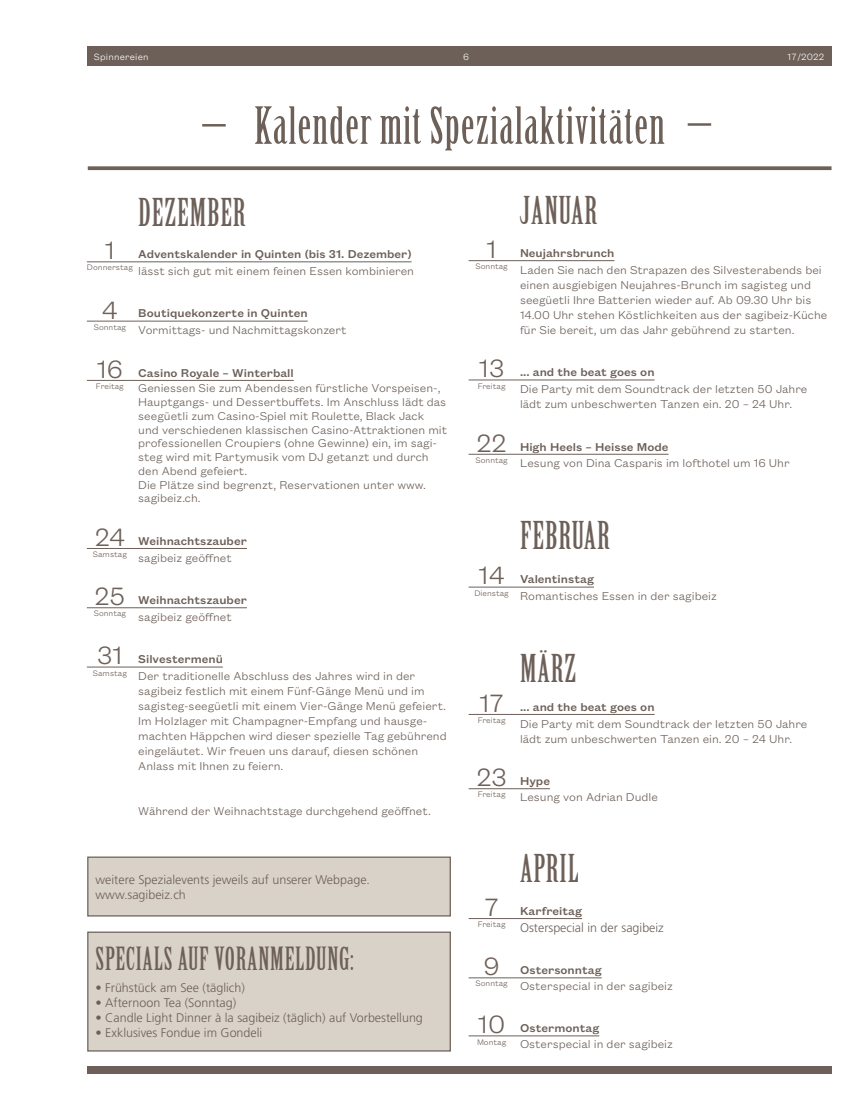
<style>
.page{position:relative;width:867px;height:1120px;background:#fff}
.page>*{position:absolute;margin:0;border:0;box-sizing:border-box;transform-origin:0 0}
.t1{font:50px "Birch Std";letter-spacing:.025em;color:#6d6059}
.t2{font:37.5px "Birch Std";letter-spacing:.025em;color:#6d6059}
.t3{font:31.25px "Birch Std";letter-spacing:.025em;color:#6d6059}
.t4{font:300 27.5px "Founders Grotesk Text";color:#6d6059}
.t5{font:300 12.5px/15px "Founders Grotesk Text";color:#6d6059}
.t6{font:500 12.5px "Founders Grotesk Text";color:#6d6059}
.t7{font:300 12.5px/15px "Frutiger";color:#6d6059}
.t8{font:300 10px "Founders Grotesk Text";letter-spacing:.02em;color:#fff}
.t9{font:300 8.75px "Founders Grotesk Text";color:#6d6059}
</style>
<div class="page">
<div style="left:87px;top:1066px;width:744px;height:7px;background:#6d6059"></div>
<div style="left:87px;top:46px;width:744px;height:20px;background:#6d6059"></div>
<svg style="left:88px;top:166px;width:743px;height:4px;background:#796d67"></svg>
<hr style="left:202px;top:124px;width:24px;height:3px;background:#6d6059">
<hr style="left:687px;top:123px;width:24px;height:3px;background:#6d6059">
<hr style="left:87px;top:262px;width:324px;height:1px;background:#6d6059">
<hr style="left:87px;top:321px;width:220px;height:1px;background:#6d6059">
<hr style="left:87px;top:380px;width:207px;height:1px;background:#6d6059">
<hr style="left:87px;top:548px;width:160px;height:1px;background:#6d6059">
<hr style="left:87px;top:607px;width:160px;height:1px;background:#6d6059">
<hr style="left:87px;top:667px;width:136px;height:1px;background:#6d6059">
<hr style="left:468px;top:260px;width:146px;height:1px;background:#6d6059">
<hr style="left:468px;top:380px;width:186px;height:1px;background:#6d6059">
<hr style="left:468px;top:454px;width:200px;height:1px;background:#6d6059">
<hr style="left:468px;top:587px;width:126px;height:1px;background:#6d6059">
<hr style="left:468px;top:714px;width:186px;height:1px;background:#6d6059">
<hr style="left:468px;top:788px;width:82px;height:1px;background:#6d6059">
<hr style="left:468px;top:918px;width:114px;height:1px;background:#6d6059">
<hr style="left:468px;top:977px;width:133px;height:1px;background:#6d6059">
<hr style="left:468px;top:1035px;width:131px;height:1px;background:#6d6059">
<div style="left:88px;top:932px;width:362px;height:119px;background:#d9d2c8"></div>
<div style="left:87px;top:931px;width:364px;height:120px;border:1px solid #6d6059"></div>
<div style="left:88px;top:857px;width:362px;height:59px;background:#d9d2c8"></div>
<div style="left:87px;top:856px;width:364px;height:60px;border:1px solid #6d6059"></div>
<p class="t8" style="left:94px;top:50px;width:56px">Spinnereien</p>
<p class="t8" style="left:463px;top:50px;width:7px">6</p>
<p class="t8" style="left:787px;top:50px;width:38px">17 /2022</p>
<h1 class="t1" style="left:254px;top:97px;width:412px">Kalender mit Spezialaktivitäten</h1>
<h2 class="t2" style="left:138px;top:191px;width:109px">DEZEMBER</h2>
<h2 class="t2" style="left:520px;top:190px;width:79px">JANUAR</h2>
<h3 class="t4" style="left:105px;top:232px;width:12px">1</h3>
<p class="t9" style="left:87px;top:262px;width:47px">Donnerstag</p>
<p class="t6" style="left:138px;top:245px;width:275px">Adventskalender in Quinten (bis 31. Dezember)</p>
<p class="t5" style="left:138px;top:262px;width:277px">lässt sich gut mit einem feinen Essen kombinieren</p>
<h3 class="t4" style="left:102px;top:291px;width:17px">4</h3>
<p class="t9" style="left:94px;top:321px;width:34px">Sonntag</p>
<h3 class="t4" style="left:97px;top:350px;width:28px">16</h3>
<p class="t9" style="left:96px;top:380px;width:29px">Freitag</p>
<h3 class="t4" style="left:95px;top:518px;width:32px">24</h3>
<p class="t9" style="left:93px;top:548px;width:36px">Samstag</p>
<h3 class="t4" style="left:95px;top:578px;width:32px">25</h3>
<p class="t9" style="left:94px;top:608px;width:34px">Sonntag</p>
<h3 class="t4" style="left:97px;top:637px;width:27px">31</h3>
<p class="t9" style="left:93px;top:667px;width:36px">Samstag</p>
<p class="t6" style="left:138px;top:305px;width:171px">Boutiquekonzerte in Quinten</p>
<p class="t5" style="left:138px;top:322px;width:210px">Vormittags- und Nachmittagskonzert</p>
<p class="t6" style="left:138px;top:364px;width:157px">Casino Royale – Winterball</p>
<p class="t5" style="left:138px;top:380px;width:310px;line-height:13.8px">Geniessen Sie zum Abendessen fürstliche Vorspeisen-, Hauptgangs- und Dessertbuffets. Im Anschluss lädt das seegüetli zum Casino-Spiel mit Roulette, Black Jack und verschiedenen klassischen Casino-Attraktionen mit professionellen Croupiers (ohne Gewinne) ein, im sagi&shy;steg wird mit Partymusik vom DJ getanzt und durch den Abend gefeiert.<br>Die Plätze sind begrenzt, Reservationen unter www. sagibeiz.ch.</p>
<p class="t6" style="left:138px;top:532px;width:110px">Weihnachtszauber</p>
<p class="t5" style="left:138px;top:549px;width:95px">sagibeiz geöffnet</p>
<p class="t6" style="left:138px;top:591px;width:110px">Weihnachtszauber</p>
<p class="t5" style="left:138px;top:608px;width:95px">sagibeiz geöffnet</p>
<p class="t6" style="left:138px;top:651px;width:86px">Silvestermenü</p>
<p class="t5" style="left:138px;top:668px;width:310px">Der traditionelle Abschluss des Jahres wird in der sagibeiz festlich mit einem Fünf-Gänge Menü und im sagisteg-seegüetli mit einem Vier-Gänge Menü gefeiert.<br>Im Holzlager mit Champagner-Empfang und hausge&shy;machten Häppchen wird dieser spezielle Tag gebührend eingeläutet. Wir freuen uns darauf, diesen schönen Anlass mit Ihnen zu feiern.</p>
<p class="t5" style="left:138px;top:803px;width:294px">Während der Weihnachtstage durchgehend geöffnet.</p>
<p class="t7" style="left:95px;top:872px;width:276px">weitere Spezialevents jeweils auf unserer Webpage. www.sagibeiz.ch</p>
<h3 class="t3" style="left:95px;top:940px;width:259px">SPECIALS AUF VORANMELDUNG:</h3>
<p class="t7" style="left:95px;top:980px;width:151px">• Frühstück am See (täglich)</p>
<p class="t7" style="left:95px;top:995px;width:142px">• Afternoon Tea (Sonntag)</p>
<p class="t7" style="left:95px;top:1010px;width:329px">• Candle Light Dinner à la sagibeiz (täglich) auf Vorbestellung</p>
<p class="t7" style="left:95px;top:1025px;width:168px">• Exklusives Fondue im Gondeli</p>
<h3 class="t4" style="left:486px;top:231px;width:12px">1</h3>
<p class="t9" style="left:475px;top:261px;width:34px">Sonntag</p>
<h3 class="t4" style="left:479px;top:350px;width:27px">13</h3>
<p class="t9" style="left:477px;top:380px;width:29px">Freitag</p>
<h3 class="t4" style="left:476px;top:424px;width:32px">22</h3>
<p class="t9" style="left:475px;top:454px;width:34px">Sonntag</p>
<p class="t6" style="left:520px;top:244px;width:96px">Neujahrsbrunch</p>
<p class="t5" style="left:520px;top:261px;width:309px">Laden Sie nach den Strapazen des Silvesterabends bei einen ausgiebigen Neujahres-Brunch im sagisteg und seegüetli Ihre Batterien wieder auf. Ab 09.30 Uhr bis 14.00 Uhr stehen Köstlichkeiten aus der sagibeiz-Küche für Sie bereit, um das Jahr gebührend zu starten.</p>
<p class="t6" style="left:520px;top:364px;width:136px">... and the beat goes on</p>
<p class="t5" style="left:520px;top:381px;width:289px">Die Party mit dem Soundtrack der letzten 50 Jahre lädt zum unbeschwerten Tanzen ein. 20 – 24 Uhr.</p>
<p class="t6" style="left:520px;top:438px;width:150px">High Heels – Heisse Mode</p>
<p class="t5" style="left:520px;top:455px;width:271px">Lesung von Dina Casparis im lofthotel um 16 Uhr</p>
<h3 class="t4" style="left:478px;top:557px;width:28px">14</h3>
<p class="t9" style="left:474px;top:587px;width:36px">Dienstag</p>
<h2 class="t2" style="left:520px;top:514px;width:91px">FEBRUAR</h2>
<p class="t6" style="left:520px;top:571px;width:75px">Valentinstag</p>
<p class="t5" style="left:520px;top:588px;width:198px">Romantisches Essen in der sagibeiz</p>
<h3 class="t4" style="left:479px;top:684px;width:26px">17</h3>
<p class="t9" style="left:477px;top:714px;width:29px">Freitag</p>
<h3 class="t4" style="left:476px;top:759px;width:32px">23</h3>
<p class="t9" style="left:477px;top:788px;width:29px">Freitag</p>
<h2 class="t2" style="left:520px;top:647px;width:58px">MÄRZ</h2>
<p class="t6" style="left:520px;top:698px;width:136px">... and the beat goes on</p>
<p class="t5" style="left:520px;top:715px;width:289px">Die Party mit dem Soundtrack der letzten 50 Jahre lädt zum unbeschwerten Tanzen ein. 20 – 24 Uhr.</p>
<p class="t6" style="left:520px;top:772px;width:31px">Hype</p>
<p class="t5" style="left:520px;top:788px;width:139px">Lesung von Adrian Dudle</p>
<h3 class="t4" style="left:484px;top:888px;width:16px">7</h3>
<p class="t9" style="left:477px;top:918px;width:29px">Freitag</p>
<h3 class="t4" style="left:483px;top:948px;width:18px">9</h3>
<p class="t9" style="left:475px;top:978px;width:34px">Sonntag</p>
<h3 class="t4" style="left:478px;top:1006px;width:29px">10</h3>
<p class="t9" style="left:477px;top:1036px;width:31px">Montag</p>
<h2 class="t2" style="left:520px;top:847px;width:60px">APRIL</h2>
<p class="t6" style="left:520px;top:902px;width:64px">Karfreitag</p>
<p class="t7" style="left:520px;top:920px;width:145px">Osterspecial in der sagibeiz</p>
<p class="t6" style="left:520px;top:961px;width:83px">Ostersonntag</p>
<p class="t5" style="left:520px;top:977px;width:154px">Osterspecial in der sagibeiz</p>
<p class="t6" style="left:520px;top:1019px;width:81px">Ostermontag</p>
<p class="t5" style="left:520px;top:1035px;width:154px">Osterspecial in der sagibeiz</p>
</div>
